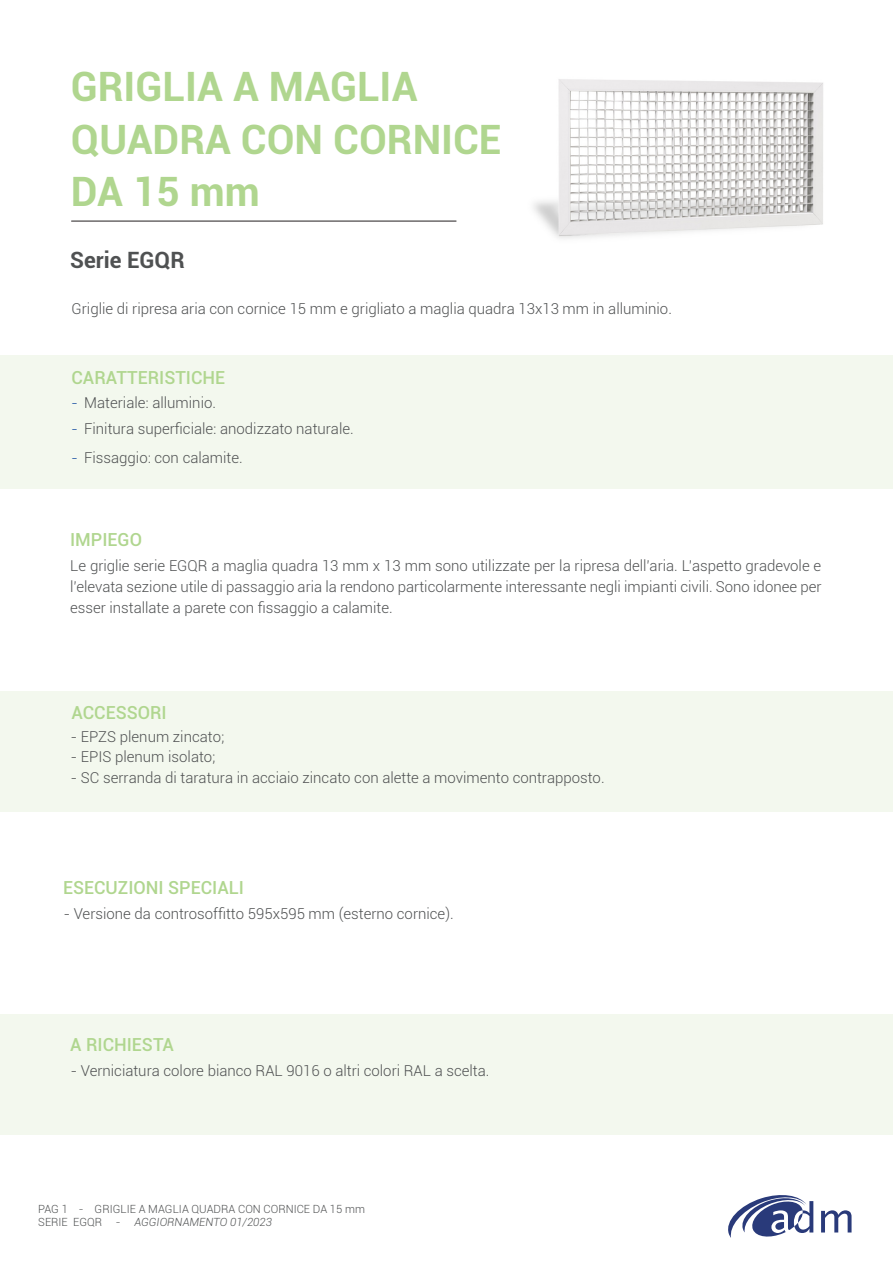
<style>
.page{position:relative;width:893px;height:1263px;background:#fff}
.page>*{position:absolute;margin:0;border:0;box-sizing:border-box;transform-origin:0 0}
.Titolo{font:700 40.5px/52.5px "Roboto";color:#b0d68f}
.t1{font:700 22.5px "Roboto";color:#4f5152}
.Sottotitolo_colorato{font:500 18px "Roboto";color:#b0d68f}
.Elenco_puntato_piccolo{font:300 15px/21px "Roboto";color:#4f5152;text-align:justify}
.t2{font:300 11.25px/13.5px "Roboto";color:#505253}
.s1{color:#184fa2}
.s2{font-style:italic}
</style>
<div class="page">
<svg style="left:728px;top:1195px;width:85px;height:43px"></svg>
<svg style="left:821px;top:1210px;width:30px;height:22px"></svg>
<div style="left:0;top:356px;width:893px;height:133px;background:#f3f8ee"></div>
<div style="left:0;top:691px;width:893px;height:120px;background:#f3f8ee"></div>
<div style="left:0;top:1015px;width:893px;height:120px;background:#f3f8ee"></div>
<img style="left:533px;top:79px;width:290px;height:160px">
<hr style="left:72px;top:221px;width:384px;height:1px;background:#231f20">
<p class="Titolo" style="left:71px;top:59px;width:432px">GRIGLIA A MAGLIA<br>QUADRA CON CORNICE<br>DA 15 mm</p>
<p class="t1" style="left:70px;top:244px;width:116px">Serie EGQR</p>
<p class="Elenco_puntato_piccolo" style="left:72px;top:298px;width:602px">Griglie di ripresa aria con cornice 15 mm e grigliato a maglia quadra 13x13 mm in alluminio.</p>
<p class="Sottotitolo_colorato" style="left:72px;top:365px;width:155px">CARATTERISTICHE</p>
<p class="Elenco_puntato_piccolo" style="left:72px;top:392px;width:146px"><span class="s1">-</span> Materiale: alluminio.</p>
<p class="Elenco_puntato_piccolo" style="left:72px;top:418px;width:284px"><span class="s1">-</span> Finitura superficiale: anodizzato naturale.</p>
<p class="Elenco_puntato_piccolo" style="left:72px;top:447px;width:173px"><span class="s1">-</span> Fissaggio: con calamite.</p>
<p class="Sottotitolo_colorato" style="left:70px;top:527px;width:73px">IMPIEGO</p>
<p class="Elenco_puntato_piccolo" style="left:70px;top:555px;width:753px">Le griglie serie EGQR a maglia quadra 13 mm x 13 mm sono utilizzate per la ripresa dell’aria. L’aspetto gradevole e l’elevata sezione utile di passaggio aria la rendono particolarmente interessante negli impianti civili. Sono idonee per esser installate a parete con fissaggio a calamite.</p>
<p class="Sottotitolo_colorato" style="left:72px;top:700px;width:97px">ACCESSORI</p>
<p class="Elenco_puntato_piccolo" style="left:71px;top:725px;width:155px">- EPZS plenum zincato;</p>
<p class="Elenco_puntato_piccolo" style="left:71px;top:746px;width:146px">- EPIS plenum isolato;</p>
<p class="Elenco_puntato_piccolo" style="left:71px;top:767px;width:535px">- SC serranda di taratura in acciaio zincato con alette a movimento contrapposto.</p>
<p class="Sottotitolo_colorato" style="left:63px;top:875px;width:182px">ESECUZIONI SPECIALI</p>
<p class="Elenco_puntato_piccolo" style="left:64px;top:903px;width:391px">- Versione da controsoffitto 595x595 mm (esterno cornice).</p>
<p class="Sottotitolo_colorato" style="left:70px;top:1031px;width:105px">A RICHIESTA</p>
<p class="Elenco_puntato_piccolo" style="left:71px;top:1060px;width:420px">- Verniciatura colore bianco RAL 9016 o altri colori RAL a scelta.</p>
<p class="t2" style="left:38px;top:1201px;width:328px">PAG 1 - GRIGLIE A MAGLIA QUADRA CON CORNICE DA 15 mm<br>SERIE EGQR - <span class="s2">AGGIORNAMENTO 01/2023</span></p>
</div>
